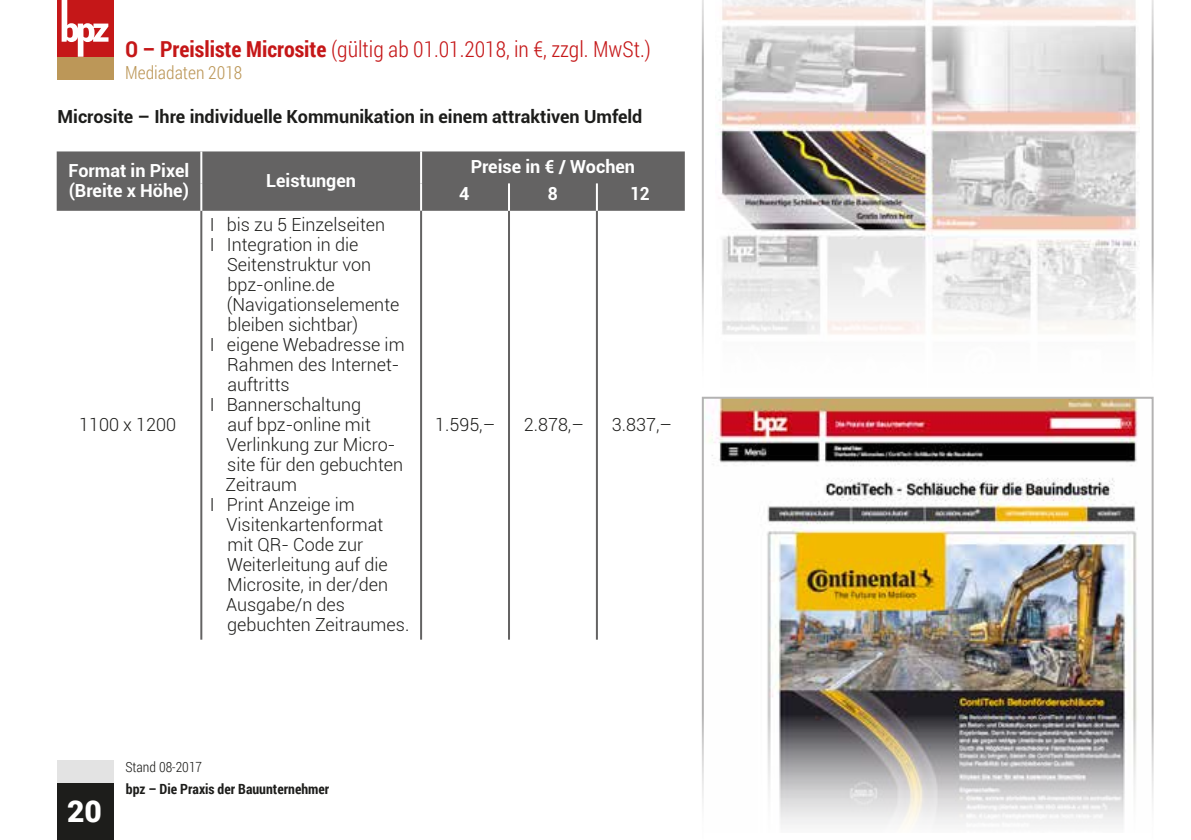
<style>
.page{position:relative;width:1191px;height:840px;background:#fff}
.page>*{position:absolute;margin:0;border:0;box-sizing:border-box;transform-origin:0 0}
.t1{font:900 30px "Roboto";color:#fff}
.t2{font:300 22px "Roboto Condensed";color:#c51718}
.t3{font:300 18px/20px "Roboto";color:#1d1d1b}
.t4{font:700 18px "Roboto";color:#1d1d1b}
.t5{font:700 18px/20px "Roboto";color:#fff}
.t6{font:300 18px "Roboto Condensed";color:#bc9758}
.t7{font:700 18px "Roboto";color:#fff;scale:.96 1}
.t8{font:700 14px "Roboto Condensed";color:#1d1d1b}
.t9{font:300 14px "Roboto Condensed";color:#1d1d1b}
.s1{font-weight:700}
</style>
<div class="page">
<div style="left:57px;top:782px;width:56px;height:57px;background:#1d1d1b"></div>
<div style="left:57px;top:760px;width:56px;height:22px;background:#e3e3e3"></div>
<div style="left:57px;top:57px;width:56px;height:22px;background:#bc9758"></div>
<div style="left:57px;top:0;width:56px;height:57px;background:#c51718"></div>
<svg style="left:62px;top:0;width:46px;height:57px"></svg>
<svg style="left:702px;top:0;width:451px;height:343px"></svg>
<div style="left:57px;top:151px;width:628px;height:60px;background:#646363"></div>
<hr style="left:420px;top:151px;width:2px;height:32px;background:#fff">
<hr style="left:420px;top:183px;width:2px;height:28px;background:#fff">
<hr style="left:200px;top:211px;width:2px;height:428px;background:#646363">
<hr style="left:420px;top:211px;width:2px;height:428px;background:#646363">
<hr style="left:508px;top:211px;width:2px;height:428px;background:#646363">
<hr style="left:596px;top:211px;width:2px;height:428px;background:#646363">
<hr style="left:200px;top:151px;width:2px;height:32px;background:#fff">
<hr style="left:200px;top:183px;width:2px;height:28px;background:#fff">
<hr style="left:508px;top:183px;width:2px;height:28px;background:#fff">
<hr style="left:596px;top:183px;width:2px;height:28px;background:#fff">
<img style="left:702px;top:396px;width:451px;height:432px">
<p class="t2" style="left:125px;top:34px;width:527px"><span class="s1">O – Preisliste Microsite</span> (gültig ab 01.01.2018, in €, zzgl. MwSt.)</p>
<p class="t6" style="left:125px;top:61px;width:119px">Mediadaten 2018</p>
<p class="t4" style="left:58px;top:104px;width:586px">Microsite – Ihre individuelle Kommunikation in einem attraktiven Umfeld</p>
<p class="t5" style="left:68px;top:160px;width:122px">Format in Pixel (Breite x Höhe)</p>
<p class="t5" style="left:266px;top:169px;width:91px">Leistungen</p>
<p class="t3" style="left:79px;top:413px;width:98px">1100 x 1200</p>
<p class="t3" style="left:210px;top:213px;width:177px">I bis zu 5 Einzelseiten<br>I Integration in die</p>
<p class="t3" style="left:227px;top:253px;width:146px">Seitenstruktur von</p>
<p class="t3" style="left:227px;top:273px;width:109px">bpz-online.de</p>
<p class="t3" style="left:227px;top:293px;width:174px">(Navigationselemente</p>
<p class="t3" style="left:227px;top:313px;width:132px">bleiben sichtbar)</p>
<p class="t3" style="left:210px;top:333px;width:196px">I eigene Webadresse im</p>
<p class="t3" style="left:227px;top:353px;width:174px">Rahmen des Internet-</p>
<p class="t3" style="left:227px;top:373px;width:64px">auftritts</p>
<p class="t3" style="left:210px;top:393px;width:153px">I Bannerschaltung</p>
<p class="t3" style="left:227px;top:413px;width:145px">auf bpz-online mit</p>
<p class="t3" style="left:226px;top:433px;width:168px">Verlinkung zur Micro-</p>
<p class="t3" style="left:227px;top:453px;width:177px">site für den gebuchten</p>
<p class="t3" style="left:226px;top:473px;width:73px">Zeitraum</p>
<p class="t3" style="left:210px;top:493px;width:146px">I Print Anzeige im</p>
<p class="t3" style="left:226px;top:513px;width:158px">Visitenkartenformat</p>
<p class="t3" style="left:227px;top:533px;width:137px">mit QR- Code zur</p>
<p class="t3" style="left:227px;top:553px;width:162px">Weiterleitung auf die</p>
<p class="t3" style="left:227px;top:573px;width:162px">Microsite, in der/den</p>
<p class="t3" style="left:226px;top:593px;width:120px">Ausgabe/n des</p>
<p class="t3" style="left:227px;top:613px;width:184px">gebuchten Zeitraumes.</p>
<p class="t5" style="left:470px;top:156px;width:166px">Preise in € / Wochen</p>
<p class="t5" style="left:459px;top:182px;width:12px">4</p>
<p class="t7" style="left:548px;top:180px;width:12px">8</p>
<p class="t7" style="left:630px;top:180px;width:22px">12</p>
<p class="t3" style="left:435px;top:413px;width:62px">1.595,–</p>
<p class="t3" style="left:524px;top:413px;width:62px">2.878,–</p>
<p class="t3" style="left:612px;top:413px;width:62px">3.837,–</p>
<h1 class="t1" style="left:67px;top:789px;width:36px">20</h1>
<p class="t9" style="left:125px;top:756px;width:78px">Stand 08-2017</p>
<p class="t8" style="left:126px;top:778px;width:205px">bpz – Die Praxis der Bauunternehmer</p>
</div>
